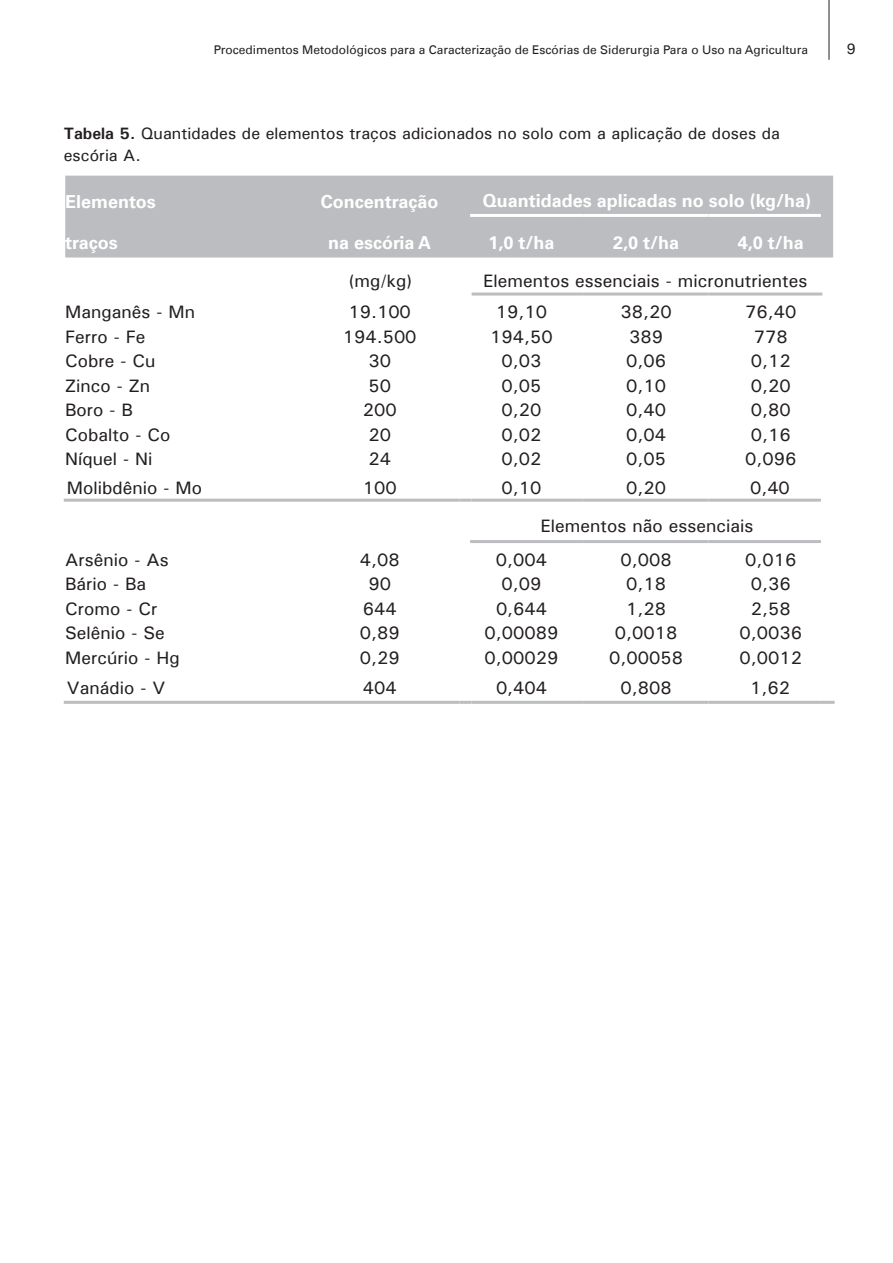
<style>
.page{position:relative;width:893px;height:1263px;background:#fff}
.page>*{position:absolute;margin:0;border:0;box-sizing:border-box;transform-origin:0 0}
.t1{font:18px/38.2px "Univers";color:#231f20}
.t2{font:700 18px "Univers LT";color:#fff}
.t3{font:16.5px/22.5px "Univers";color:#231f20}
.t4{font:15px "Univers";color:#231f20}
.t5{font:12px "Univers LT";color:#231f20}
.s1{font-weight:700}
</style>
<div class="page">
<hr style="left:829px;top:0;width:1px;height:60px;background:#231f20">
<div style="left:65px;top:176px;width:768px;height:81px;background:#bcbdc0"></div>
<hr style="left:470px;top:214px;width:114px;height:3px;background:#fff">
<hr style="left:584px;top:214px;width:124px;height:3px;background:#fff">
<hr style="left:708px;top:214px;width:113px;height:3px;background:#fff">
<hr style="left:472px;top:293px;width:112px;height:3px;background:#bcbdc0">
<hr style="left:584px;top:293px;width:124px;height:3px;background:#bcbdc0">
<hr style="left:708px;top:293px;width:114px;height:3px;background:#bcbdc0">
<hr style="left:64px;top:499px;width:236px;height:3px;background:#bcbdc0">
<hr style="left:300px;top:499px;width:159px;height:3px;background:#bcbdc0">
<svg style="left:459px;top:499px;width:13px;height:3px"></svg>
<hr style="left:472px;top:499px;width:112px;height:3px;background:#bcbdc0">
<hr style="left:584px;top:499px;width:124px;height:3px;background:#bcbdc0">
<hr style="left:708px;top:499px;width:113px;height:3px;background:#bcbdc0">
<hr style="left:470px;top:540px;width:114px;height:3px;background:#bcbdc0">
<hr style="left:584px;top:540px;width:124px;height:3px;background:#bcbdc0">
<hr style="left:708px;top:540px;width:113px;height:3px;background:#bcbdc0">
<hr style="left:64px;top:701px;width:236px;height:3px;background:#bcbdc0">
<hr style="left:300px;top:701px;width:159px;height:3px;background:#bcbdc0">
<svg style="left:459px;top:701px;width:13px;height:3px"></svg>
<hr style="left:472px;top:701px;width:112px;height:3px;background:#bcbdc0">
<hr style="left:584px;top:701px;width:124px;height:3px;background:#bcbdc0">
<hr style="left:708px;top:701px;width:113px;height:3px;background:#bcbdc0">
<hr style="left:821px;top:701px;width:14px;height:3px;background:#bcbdc0">
<p class="t5" style="left:214px;top:43px;width:596px">Procedimentos Metodológicos para a Caracterização de Escórias de Siderurgia Para o Uso na Agricultura</p>
<p class="t4" style="left:846px;top:40px;width:11px">9</p>
<p class="t3" style="left:64px;top:121px;width:718px"><span class="s1">Tabela 5.</span> Quantidades de elementos traços adicionados no solo com a aplicação de doses da escória A.</p>
<p class="t2" style="left:65px;top:191px;width:92px">Elementos</p>
<p class="t2" style="left:321px;top:191px;width:119px">Concentração</p>
<p class="t2" style="left:483px;top:190px;width:330px">Quantidades aplicadas no solo (kg/ha)</p>
<p class="t2" style="left:65px;top:232px;width:54px">traços</p>
<p class="t2" style="left:328px;top:232px;width:104px">na escória A</p>
<p class="t2" style="left:489px;top:232px;width:68px">1,0 t/ha</p>
<p class="t2" style="left:613px;top:232px;width:68px">2,0 t/ha</p>
<p class="t2" style="left:738px;top:232px;width:68px">4,0 t/ha</p>
<p class="t1" style="left:348px;top:262px;width:65px">(mg/kg)</p>
<p class="t1" style="left:483px;top:262px;width:326px">Elementos essenciais - micronutrientes</p>
<p class="t1" style="left:65px;top:293px;width:131px">Manganês - Mn</p>
<p class="t1" style="left:348px;top:293px;width:64px">19.100</p>
<p class="t1" style="left:496px;top:293px;width:53px">19,10</p>
<p class="t1" style="left:620px;top:293px;width:53px">38,20</p>
<p class="t1" style="left:745px;top:293px;width:53px">76,40</p>
<p class="t1" style="left:65px;top:317px;width:82px">Ferro - Fe</p>
<p class="t1" style="left:343px;top:317px;width:75px">194.500</p>
<p class="t1" style="left:490px;top:317px;width:64px">194,50</p>
<p class="t1" style="left:629px;top:317px;width:35px">389</p>
<p class="t1" style="left:754px;top:317px;width:35px">778</p>
<p class="t1" style="left:65px;top:342px;width:92px">Cobre - Cu</p>
<p class="t1" style="left:368px;top:342px;width:24px">30</p>
<p class="t1" style="left:502px;top:342px;width:41px">0,03</p>
<p class="t1" style="left:626px;top:342px;width:41px">0,06</p>
<p class="t1" style="left:751px;top:342px;width:41px">0,12</p>
<p class="t1" style="left:65px;top:366px;width:86px">Zinco - Zn</p>
<p class="t1" style="left:368px;top:366px;width:24px">50</p>
<p class="t1" style="left:502px;top:366px;width:41px">0,05</p>
<p class="t1" style="left:626px;top:366px;width:41px">0,10</p>
<p class="t1" style="left:751px;top:366px;width:41px">0,20</p>
<p class="t1" style="left:65px;top:390px;width:69px">Boro - B</p>
<p class="t1" style="left:363px;top:390px;width:35px">200</p>
<p class="t1" style="left:502px;top:390px;width:41px">0,20</p>
<p class="t1" style="left:626px;top:390px;width:41px">0,40</p>
<p class="t1" style="left:751px;top:390px;width:41px">0,80</p>
<p class="t1" style="left:65px;top:415px;width:107px">Cobalto - Co</p>
<p class="t1" style="left:368px;top:415px;width:24px">20</p>
<p class="t1" style="left:502px;top:415px;width:41px">0,02</p>
<p class="t1" style="left:626px;top:415px;width:41px">0,04</p>
<p class="t1" style="left:751px;top:415px;width:41px">0,16</p>
<p class="t1" style="left:65px;top:439px;width:89px">Níquel - Ni</p>
<p class="t1" style="left:368px;top:439px;width:24px">24</p>
<p class="t1" style="left:502px;top:439px;width:41px">0,02</p>
<p class="t1" style="left:626px;top:439px;width:41px">0,05</p>
<p class="t1" style="left:745px;top:439px;width:53px">0,096</p>
<p class="t1" style="left:67px;top:468px;width:137px">Molibdênio - Mo</p>
<p class="t1" style="left:363px;top:468px;width:35px">100</p>
<p class="t1" style="left:502px;top:468px;width:41px">0,10</p>
<p class="t1" style="left:626px;top:468px;width:41px">0,20</p>
<p class="t1" style="left:540px;top:468px;width:251px;text-indent:210px">0,40<br>Elementos não essenciais</p>
<p class="t1" style="left:65px;top:540px;width:105px">Arsênio - As</p>
<p class="t1" style="left:360px;top:540px;width:41px">4,08</p>
<p class="t1" style="left:496px;top:540px;width:53px">0,004</p>
<p class="t1" style="left:620px;top:540px;width:53px">0,008</p>
<p class="t1" style="left:745px;top:540px;width:53px">0,016</p>
<p class="t1" style="left:65px;top:565px;width:82px">Bário - Ba</p>
<p class="t1" style="left:368px;top:565px;width:24px">90</p>
<p class="t1" style="left:502px;top:565px;width:41px">0,09</p>
<p class="t1" style="left:626px;top:565px;width:41px">0,18</p>
<p class="t1" style="left:751px;top:565px;width:41px">0,36</p>
<p class="t1" style="left:65px;top:589px;width:94px">Cromo - Cr</p>
<p class="t1" style="left:363px;top:589px;width:35px">644</p>
<p class="t1" style="left:496px;top:589px;width:53px">0,644</p>
<p class="t1" style="left:626px;top:589px;width:41px">1,28</p>
<p class="t1" style="left:751px;top:589px;width:41px">2,58</p>
<p class="t1" style="left:65px;top:614px;width:101px">Selênio - Se</p>
<p class="t1" style="left:360px;top:614px;width:41px">0,89</p>
<p class="t1" style="left:485px;top:614px;width:75px">0,00089</p>
<p class="t1" style="left:615px;top:614px;width:64px">0,0018</p>
<p class="t1" style="left:739px;top:614px;width:64px">0,0036</p>
<p class="t1" style="left:65px;top:638px;width:116px">Mercúrio - Hg</p>
<p class="t1" style="left:360px;top:638px;width:41px">0,29</p>
<p class="t1" style="left:485px;top:638px;width:75px">0,00029</p>
<p class="t1" style="left:609px;top:638px;width:75px">0,00058</p>
<p class="t1" style="left:739px;top:638px;width:64px">0,0012</p>
<p class="t1" style="left:67px;top:669px;width:100px">Vanádio - V</p>
<p class="t1" style="left:363px;top:669px;width:35px">404</p>
<p class="t1" style="left:496px;top:669px;width:53px">0,404</p>
<p class="t1" style="left:620px;top:669px;width:53px">0,808</p>
<p class="t1" style="left:750px;top:669px;width:41px">1,62</p>
</div>
